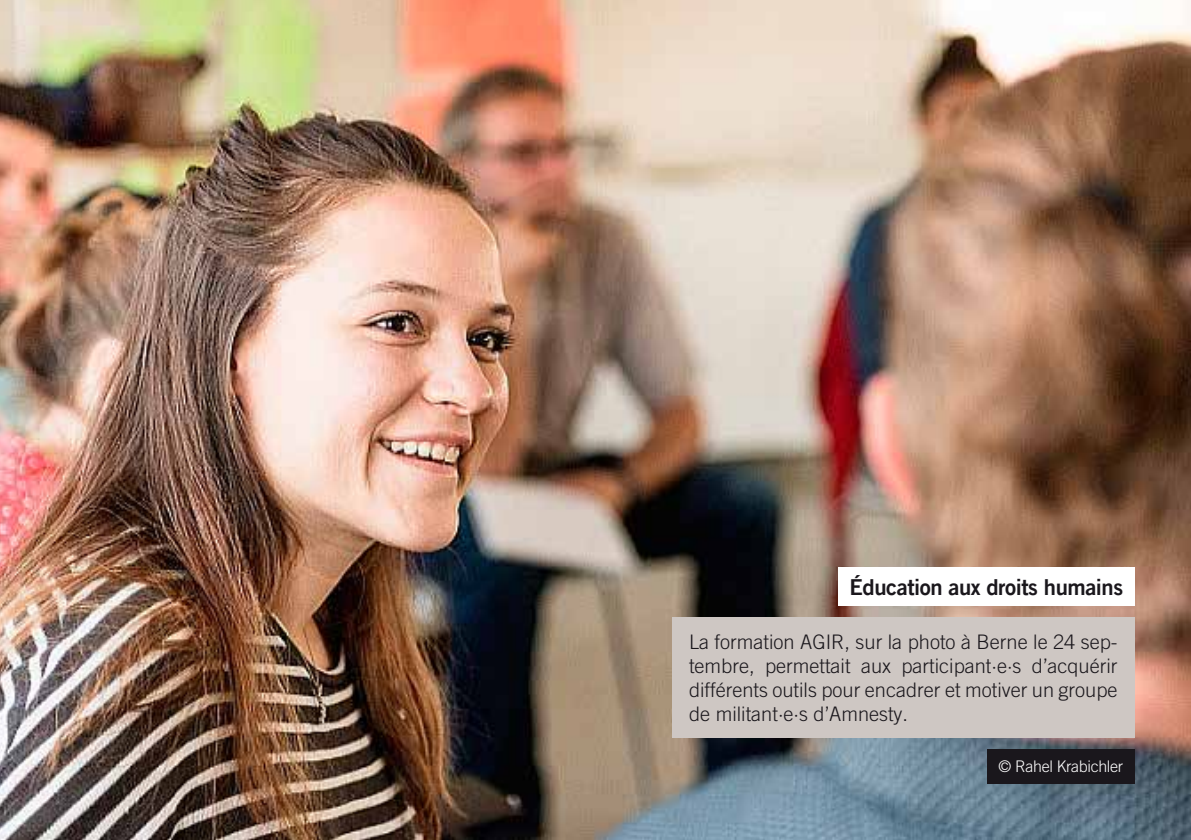
<style>
.page{position:relative;width:1191px;height:840px;background:#fff}
.page>*{position:absolute;margin:0;border:0;box-sizing:border-box;transform-origin:0 0}
.t1{font:22px "Amnesty Trade Gothic Bd 2";letter-spacing:-.02em;color:#1a171c}
.t2{font:300 20px/24px "Amnesty Trade Gothic";color:#1a171c;text-align:justify}
.t3{font:300 16px "Amnesty Trade Gothic";letter-spacing:-.02em;color:#fff}
</style>
<div class="page">
<img style="left:0;top:0;width:1191px;height:839px">
<div style="left:987px;top:749px;width:147px;height:34px;background:#1a171c"></div>
<div style="left:672px;top:617px;width:462px;height:120px;background:#cec7c3"></div>
<div style="left:838px;top:567px;width:296px;height:38px;background:#fff"></div>
<p class="t1" style="left:849px;top:573px;width:275px">éducation aux droits humains</p>
<p class="t2" style="left:689px;top:629px;width:430px">La formation AGIR, sur la photo à Berne le 24 sep&shy;tembre, permettait aux participant·e·s d’acquérir différents outils pour encadrer et motiver un groupe de militant·e·s d’Amnesty.</p>
<p class="t3" style="left:998px;top:756px;width:126px">© Rahel Krabichler</p>
</div>
